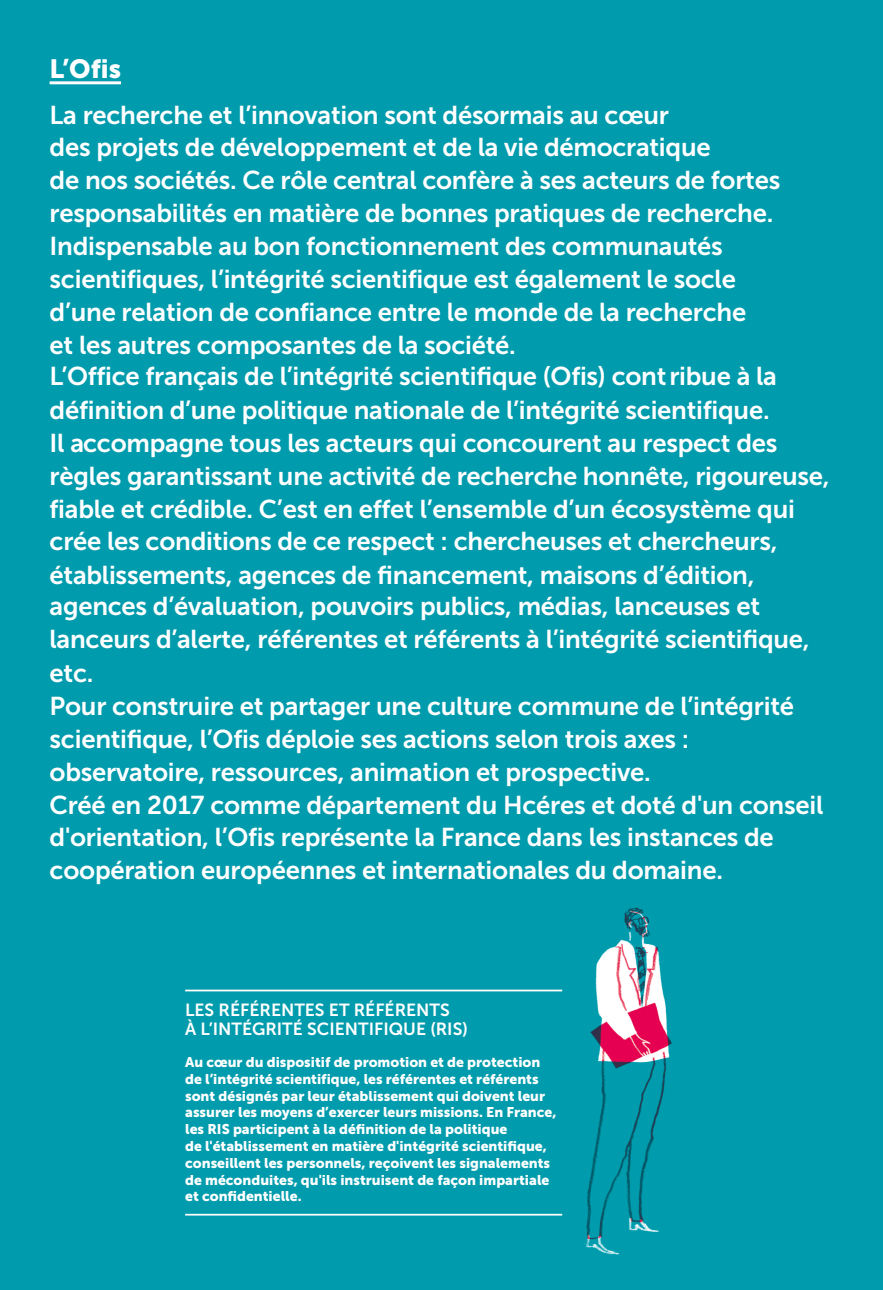
<style>
.page{position:relative;width:883px;height:1290px;background:#009bac}
.page>*{position:absolute;margin:0;border:0;box-sizing:border-box;transform-origin:0 0}
.t1{font:26.25px "Museo Sans 900";color:#fff}
.t2{font:25.72px/32.9px "Museo Sans 700";letter-spacing:-.01em;color:#fff}
.t3{font:17.5px/19.2px "Museo Sans 700";color:#fff}
.t4{font:14px/16.8px "Museo Sans 900";color:#fff}
</style>
<div class="page">
<img style="left:586px;top:907px;width:86px;height:348px">
<hr style="left:50px;top:81px;width:71px;height:3px;background:#fff">
<hr style="left:185px;top:989px;width:377px;height:2px;background:#fff">
<hr style="left:185px;top:1214px;width:377px;height:1px;background:#fff">
<p class="t1" style="left:50px;top:54px;width:73px">L’Ofis</p>
<p class="t2" style="left:50px;top:98px;width:782px">La recherche et l’innovation sont désormais au cœur<br>des projets de développement et de la vie démocratique<br>de nos sociétés. Ce rôle central confère à ses acteurs de fortes responsabilités en matière de bonnes pratiques de recherche.<br>Indispensable au bon fonctionnement des communautés scientifiques, l’intégrité scientifique est également le socle<br>d’une relation de confiance entre le monde de la recherche<br>et les autres composantes de la société.<br>L’Office français de l’intégrité scientifique (Ofis) cont ribue à la définition d’une politique nationale de l’intégrité scientifique.<br>Il accompagne tous les acteurs qui concourent au respect des règles garantissant une activité de recherche honnête, rigoureuse, fiable et crédible. C’est en effet l’ensemble d’un écosystème qui crée les conditions de ce respect : chercheuses et chercheurs, établissements, agences de financement, maisons d’édition, agences d’évaluation, pouvoirs publics, médias, lanceuses et lanceurs d’alerte, référentes et référents à l’intégrité scientifique, etc.<br>Pour construire et partager une culture commune de l’intégrité scientifique, l’Ofis déploie ses actions selon trois axes : observatoire, ressources, animation et prospective.<br>Créé en 2017 comme département du Hcéres et doté d'un conseil d'orientation, l’Ofis représente la France dans les instances de coopération européennes et internationales du domaine.</p>
<p class="t3" style="left:185px;top:1000px;width:284px">LES RÉFÉRENTES ET RÉFÉRENTS<br>À L’INTÉGRITÉ SCIENTIFIQUE (RIS)</p>
<p class="t4" style="left:185px;top:1053px;width:373px">Au cœur du dispositif de promotion et de protection de l’intégrité scientifique, les référentes et référents sont désignés par leur établissement qui doivent leur assurer les moyens d’exercer leurs missions. En France, les RIS participent à la définition de la politique<br>de l'établissement en matière d'intégrité scientifique, conseillent les personnels, reçoivent les signalements de méconduites, qu'ils instruisent de façon impartiale et confidentielle.</p>
</div>
